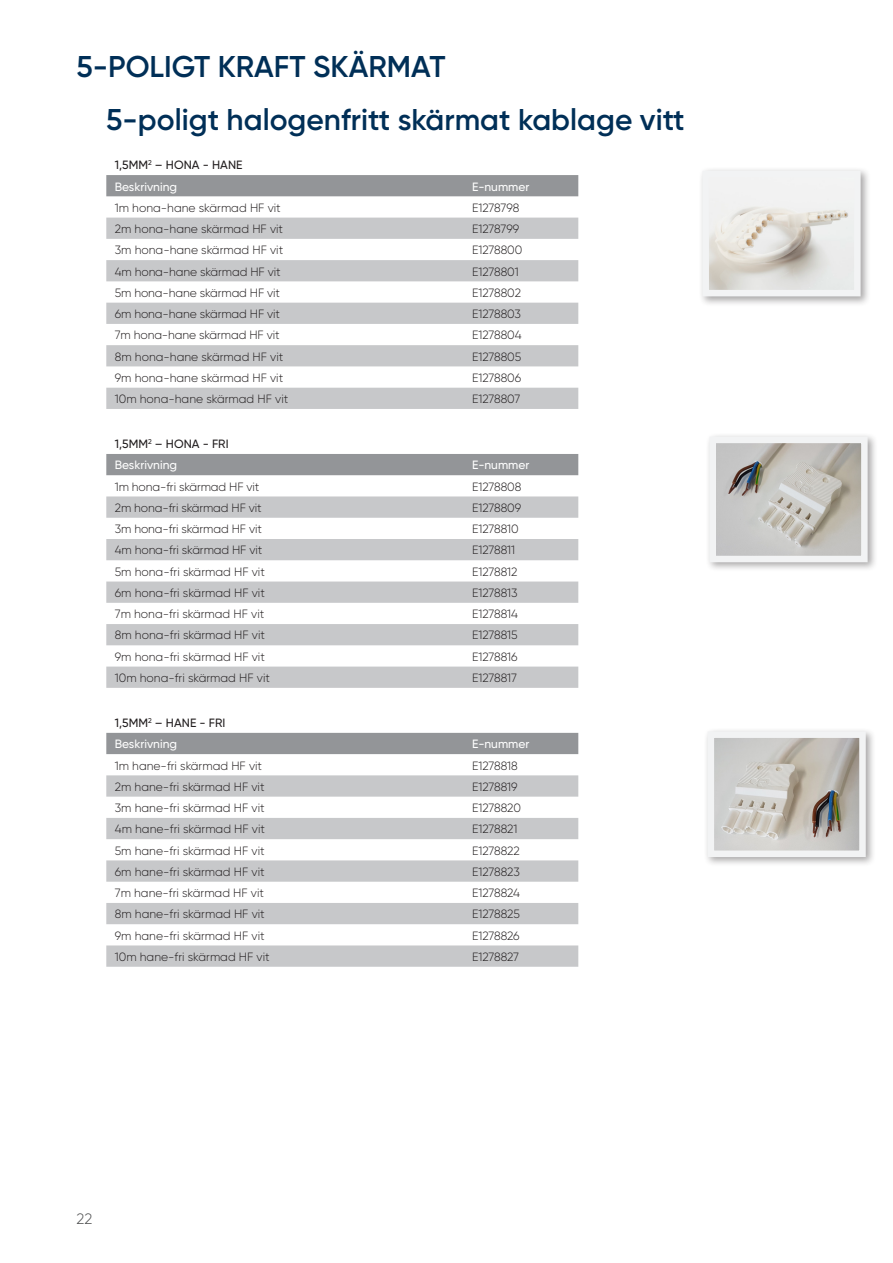
<style>
.page{position:relative;width:893px;height:1263px;background:#fff}
.page>*{position:absolute;margin:0;border:0;box-sizing:border-box;transform-origin:0 0}
.Enequi_Rubrik_Röd{font:600 30px "Gilroy";color:#002f57}
.t1{font:300 15px "Gilroy";color:#4b4c4d}
.t2{font:300 12px "Gilroy";color:#231f20}
.t3{font:500 12px "Gilroy";color:#fff}
.t4{font:500 12px "Gilroy";letter-spacing:.01em;color:#231f20}
</style>
<div class="page">
<div style="left:106px;top:175px;width:472px;height:21px;background:#939598"></div>
<svg style="left:106px;top:218px;width:472px;height:191px;fill:#c7c8ca"></svg>
<div style="left:106px;top:454px;width:472px;height:21px;background:#939598"></div>
<svg style="left:106px;top:496px;width:472px;height:192px;fill:#c7c8ca"></svg>
<div style="left:106px;top:733px;width:472px;height:21px;background:#939598"></div>
<svg style="left:106px;top:775px;width:472px;height:192px;fill:#c7c8ca"></svg>
<div style="left:699px;top:167px;width:172px;height:139px;background:#231f20;opacity:.4"></div>
<img style="left:710px;top:179px;width:143px;height:109px">
<div style="left:702px;top:171px;width:159px;height:125px;border:7px solid #f2f3f4"></div>
<div style="left:706px;top:433px;width:172px;height:139px;background:#231f20;opacity:.4"></div>
<img style="left:717px;top:445px;width:143px;height:109px">
<div style="left:709px;top:437px;width:159px;height:125px;border:7px solid #f2f3f4"></div>
<div style="left:704px;top:728px;width:172px;height:139px;background:#231f20;opacity:.4"></div>
<img style="left:716px;top:739px;width:142px;height:110px">
<div style="left:708px;top:731px;width:158px;height:126px;border:7px solid #f2f3f4"></div>
<p class="Enequi_Rubrik_Röd" style="left:77px;top:47px;width:371px">5-POLIGT KRAFT SKÄRMAT</p>
<p class="Enequi_Rubrik_Röd" style="left:106px;top:101px;width:580px">5-poligt halogenfritt skärmat kablage vitt</p>
<p class="t4" style="left:115px;top:157px;width:129px">1,5MM<sup>2</sup> – HONA - HANE</p>
<p class="t3" style="left:115px;top:179px;width:64px">Beskrivning</p>
<p class="t3" style="left:472px;top:179px;width:59px">E-nummer</p>
<p class="t2" style="left:115px;top:200px;width:167px">1m hona-hane skärmad HF vit</p>
<p class="t2" style="left:472px;top:200px;width:49px">E1278798</p>
<p class="t2" style="left:115px;top:221px;width:170px">2m hona-hane skärmad HF vit</p>
<p class="t2" style="left:472px;top:221px;width:49px">E1278799</p>
<p class="t2" style="left:115px;top:243px;width:170px">3m hona-hane skärmad HF vit</p>
<p class="t2" style="left:472px;top:243px;width:52px">E1278800</p>
<p class="t2" style="left:115px;top:264px;width:167px">4m hona-hane skärmad HF vit</p>
<p class="t2" style="left:472px;top:264px;width:48px">E1278801</p>
<p class="t2" style="left:115px;top:285px;width:167px">5m hona-hane skärmad HF vit</p>
<p class="t2" style="left:472px;top:285px;width:51px">E1278802</p>
<p class="t2" style="left:115px;top:307px;width:167px">6m hona-hane skärmad HF vit</p>
<p class="t2" style="left:472px;top:307px;width:51px">E1278803</p>
<p class="t2" style="left:115px;top:328px;width:166px">7m hona-hane skärmad HF vit</p>
<p class="t2" style="left:472px;top:328px;width:51px">E1278804</p>
<p class="t2" style="left:115px;top:349px;width:170px">8m hona-hane skärmad HF vit</p>
<p class="t2" style="left:472px;top:349px;width:51px">E1278805</p>
<p class="t2" style="left:115px;top:370px;width:170px">9m hona-hane skärmad HF vit</p>
<p class="t2" style="left:472px;top:370px;width:51px">E1278806</p>
<p class="t2" style="left:115px;top:392px;width:175px">10m hona-hane skärmad HF vit</p>
<p class="t2" style="left:472px;top:392px;width:50px">E1278807</p>
<p class="t4" style="left:115px;top:436px;width:115px">1,5MM<sup>2</sup> – HONA - FRI</p>
<p class="t3" style="left:115px;top:458px;width:64px">Beskrivning</p>
<p class="t3" style="left:472px;top:458px;width:59px">E-nummer</p>
<p class="t2" style="left:115px;top:479px;width:146px">1m hona-fri skärmad HF vit</p>
<p class="t2" style="left:472px;top:479px;width:51px">E1278808</p>
<p class="t2" style="left:115px;top:500px;width:148px">2m hona-fri skärmad HF vit</p>
<p class="t2" style="left:472px;top:500px;width:51px">E1278809</p>
<p class="t2" style="left:115px;top:522px;width:149px">3m hona-fri skärmad HF vit</p>
<p class="t2" style="left:472px;top:522px;width:48px">E1278810</p>
<p class="t2" style="left:115px;top:543px;width:149px">4m hona-fri skärmad HF vit</p>
<p class="t2" style="left:472px;top:543px;width:45px">E1278811</p>
<p class="t2" style="left:115px;top:564px;width:152px">5m hona-fri skärmad HF vit</p>
<p class="t2" style="left:472px;top:564px;width:47px">E1278812</p>
<p class="t2" style="left:115px;top:585px;width:152px">6m hona-fri skärmad HF vit</p>
<p class="t2" style="left:472px;top:585px;width:47px">E1278813</p>
<p class="t2" style="left:115px;top:607px;width:151px">7m hona-fri skärmad HF vit</p>
<p class="t2" style="left:472px;top:607px;width:47px">E1278814</p>
<p class="t2" style="left:115px;top:628px;width:152px">8m hona-fri skärmad HF vit</p>
<p class="t2" style="left:472px;top:628px;width:47px">E1278815</p>
<p class="t2" style="left:115px;top:649px;width:152px">9m hona-fri skärmad HF vit</p>
<p class="t2" style="left:472px;top:649px;width:47px">E1278816</p>
<p class="t2" style="left:115px;top:670px;width:157px">10m hona-fri skärmad HF vit</p>
<p class="t2" style="left:472px;top:670px;width:46px">E1278817</p>
<p class="t4" style="left:115px;top:715px;width:112px">1,5MM<sup>2</sup> – HANE - FRI</p>
<p class="t3" style="left:115px;top:737px;width:64px">Beskrivning</p>
<p class="t3" style="left:472px;top:737px;width:59px">E-nummer</p>
<p class="t2" style="left:115px;top:758px;width:149px">1m hane-fri skärmad HF vit</p>
<p class="t2" style="left:472px;top:758px;width:47px">E1278818</p>
<p class="t2" style="left:115px;top:779px;width:151px">2m hane-fri skärmad HF vit</p>
<p class="t2" style="left:472px;top:779px;width:47px">E1278819</p>
<p class="t2" style="left:115px;top:800px;width:151px">3m hane-fri skärmad HF vit</p>
<p class="t2" style="left:472px;top:800px;width:50px">E1278820</p>
<p class="t2" style="left:115px;top:822px;width:152px">4m hane-fri skärmad HF vit</p>
<p class="t2" style="left:472px;top:822px;width:47px">E1278821</p>
<p class="t2" style="left:115px;top:843px;width:151px">5m hane-fri skärmad HF vit</p>
<p class="t2" style="left:472px;top:843px;width:49px">E1278822</p>
<p class="t2" style="left:115px;top:864px;width:151px">6m hane-fri skärmad HF vit</p>
<p class="t2" style="left:472px;top:864px;width:49px">E1278823</p>
<p class="t2" style="left:115px;top:885px;width:151px">7m hane-fri skärmad HF vit</p>
<p class="t2" style="left:472px;top:885px;width:50px">E1278824</p>
<p class="t2" style="left:115px;top:907px;width:151px">8m hane-fri skärmad HF vit</p>
<p class="t2" style="left:472px;top:907px;width:49px">E1278825</p>
<p class="t2" style="left:115px;top:928px;width:151px">9m hane-fri skärmad HF vit</p>
<p class="t2" style="left:472px;top:928px;width:49px">E1278826</p>
<p class="t2" style="left:115px;top:949px;width:156px">10m hane-fri skärmad HF vit</p>
<p class="t2" style="left:472px;top:949px;width:49px">E1278827</p>
<p class="t1" style="left:77px;top:1209px;width:17px">22</p>
</div>
